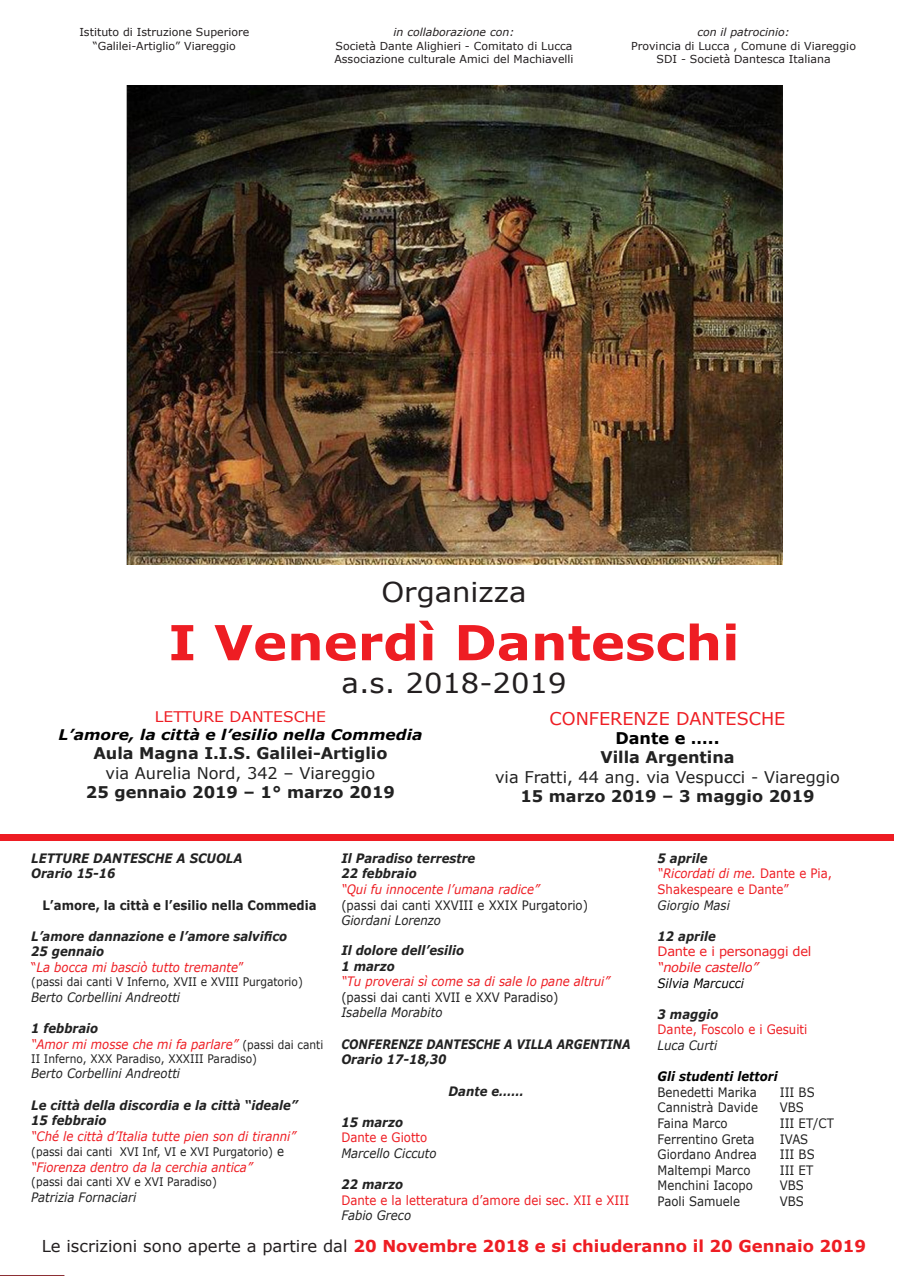
<style>
.page{position:relative;width:908px;height:1276px;background:#fff}
.page>*{position:absolute;margin:0;border:0;box-sizing:border-box;transform-origin:0 0}
.t1{font:700 48.4px "Verdana";color:#ee1d23;scale:1.06 1}
.t2{font:27.4px "Verdana";color:#231f20;scale:1.06 1}
.t3{font:17.6px "Verdana";color:#ee1d23}
.t4{font:700 16.4px "Verdana";color:#ee1d23}
.t5{font:700 16.1px "Verdana";color:#222}
.t6{font:16.1px "Verdana";color:#222}
.t7{font:700 16.1px "Verdana";color:#000}
.t8{font:italic 700 14.6px "Verdana";color:#000;scale:1.06 1}
.t9{font:14.6px "Verdana";color:#ee1d23;scale:1.06 1}
.t10{font:italic 13px/15.6px "Verdana";color:#ee1d23;scale:.9 1}
.t11{font:italic 700 13px "Verdana";color:#222;scale:.9 1}
.t12{font:13px "Verdana";color:#222;scale:.9 1}
.t13{font:italic 13px "Verdana";color:#222;scale:.9 1}
.t14{font:13px "Verdana";color:#ee1d23;scale:.9 1}
.t15{font:700 13px "Verdana";color:#222;scale:.9 1}
.t16{font:italic 700 13px "Verdana";color:#222;scale:.84 1}
.t17{font:13px "Verdana";letter-spacing:-.02em;color:#ee1d23}
.t18{font:italic 700 13px "Verdana";color:#000;scale:.9 1}
.t19{font:italic 13px "Verdana";letter-spacing:-.02em;color:#ee1d23}
.t20{font:italic 13px "Verdana";color:#000;scale:.9 1}
.t21{font:11.8px "Verdana";color:#222;scale:.9 1}
.t22{font:11px "Verdana";color:#231f20}
.t23{font:italic 11px "Verdana";color:#231f20}
.s1{font-style:normal;color:#222}
.s2{font-style:normal}
.s3{font-weight:400;color:#231f20}
.s4{font-style:normal;font-size:11.8px;color:#222}
.s5{font-size:13px}
</style>
<div class="page">
<div style="left:0;top:833px;width:893px;height:7px;background:#ee1d23"></div>
<hr style="left:0;top:1275px;width:64px;height:1px;background:#8d2f34">
<img style="left:126px;top:85px;width:656px;height:479px">
<p class="t22" style="left:79px;top:25px;width:171px">Istituto di Istruzione Superiore</p>
<p class="t22" style="left:93px;top:38px;width:144px">“Galilei-Artiglio” Viareggio</p>
<p class="t23" style="left:393px;top:25px;width:122px">in collaborazione con:</p>
<p class="t22" style="left:335px;top:38px;width:238px">Società Dante Alighieri - Comitato di Lucca</p>
<p class="t22" style="left:334px;top:52px;width:240px">Associazione culturale Amici del Machiavelli</p>
<p class="t23" style="left:697px;top:25px;width:94px">con il patrocinio:</p>
<p class="t22" style="left:631px;top:38px;width:226px">Provincia di Lucca , Comune di Viareggio</p>
<p class="t22" style="left:656px;top:52px;width:175px">SDI - Società Dantesca Italiana</p>
<p class="t2" style="left:381px;top:573px;width:138px">Organizza</p>
<p class="t1" style="left:168px;top:608px;width:540px">I Venerdì Danteschi</p>
<p class="t2" style="left:341px;top:664px;width:213px">a.s. 2018-2019</p>
<p class="t9" style="left:155px;top:707px;width:163px">LETTURE DANTESCHE</p>
<p class="t8" style="left:59px;top:724px;width:344px">L’amore, la città e l’esilio nella Commedia</p>
<p class="t5" style="left:93px;top:742px;width:295px">Aula Magna I.I.S. Galilei-Artiglio</p>
<p class="t6" style="left:105px;top:761px;width:271px">via Aurelia Nord, 342 – Viareggio</p>
<p class="t5" style="left:86px;top:780px;width:310px">25 gennaio 2019 – 1° marzo 2019</p>
<p class="t3" style="left:549px;top:706px;width:237px">CONFERENZE DANTESCHE</p>
<p class="t7" style="left:615px;top:726px;width:105px">Dante e …..</p>
<p class="t5" style="left:600px;top:746px;width:136px">Villa Argentina</p>
<p class="t6" style="left:495px;top:765px;width:346px">via Fratti, 44 ang. via Vespucci - Viareggio</p>
<p class="t5" style="left:520px;top:784px;width:295px">15 marzo 2019 – 3 maggio 2019</p>
<p class="t11" style="left:341px;top:849px;width:150px">Il Paradiso terrestre</p>
<p class="t11" style="left:341px;top:864px;width:85px">22 febbraio</p>
<p class="t10" style="left:341px;top:881px;width:221px">“Qui fu innocente l’umana radice”</p>
<p class="t12" style="left:341px;top:896px;width:275px">(passi dai canti XXVIII e XXIX Purgatorio)</p>
<p class="t13" style="left:341px;top:911px;width:112px">Giordani Lorenzo</p>
<p class="t11" style="left:341px;top:941px;width:138px">Il dolore dell’esilio</p>
<p class="t11" style="left:341px;top:956px;width:61px">1 marzo</p>
<p class="t10" style="left:341px;top:973px;width:299px">“Tu proverai sì come sa di sale lo pane altrui” <span class="s1">(passi dai canti XVII e XXV Paradiso)</span></p>
<p class="t13" style="left:341px;top:1004px;width:114px">Isabella Morabito</p>
<p class="t16" style="left:341px;top:1034px;width:346px">CONFERENZE DANTESCHE A VILLA ARGENTINA</p>
<p class="t11" style="left:341px;top:1050px;width:118px">Orario 17-18,30</p>
<p class="t11" style="left:448px;top:1081px;width:85px">Dante e……</p>
<p class="t11" style="left:341px;top:1112px;width:70px">15 marzo</p>
<p class="t14" style="left:341px;top:1128px;width:97px">Dante e Giotto</p>
<p class="t13" style="left:341px;top:1144px;width:107px">Marcello Ciccuto</p>
<p class="t11" style="left:341px;top:1175px;width:70px">22 marzo</p>
<p class="t14" style="left:341px;top:1191px;width:321px">Dante e la letteratura d’amore dei sec. XII e XIII</p>
<p class="t13" style="left:341px;top:1206px;width:79px">Fabio Greco</p>
<p class="t11" style="left:657px;top:849px;width:57px">5 aprile</p>
<p class="t10" style="left:657px;top:865px;width:195px">“Ricordati di me. <span class="s2">Dante e Pia,</span></p>
<p class="t14" style="left:657px;top:880px;width:147px">Shakespeare e Dante”</p>
<p class="t13" style="left:657px;top:896px;width:82px">Giorgio Masi</p>
<p class="t11" style="left:657px;top:927px;width:66px">12 aprile</p>
<p class="t17" style="left:657px;top:942px;width:155px">Dante e i personaggi del</p>
<p class="t19" style="left:657px;top:958px;width:102px">“nobile castello”</p>
<p class="t20" style="left:657px;top:974px;width:98px">Silvia Marcucci</p>
<p class="t11" style="left:657px;top:1005px;width:69px">3 maggio</p>
<p class="t14" style="left:657px;top:1020px;width:168px">Dante, Foscolo e i Gesuiti</p>
<p class="t13" style="left:657px;top:1036px;width:68px">Luca Curti</p>
<p class="t18" style="left:657px;top:1067px;width:135px">Gli studenti lettori</p>
<p class="t12" style="left:657px;top:1083px;width:112px">Benedetti Marika</p>
<p class="t12" style="left:779px;top:1083px;width:40px">III BS</p>
<p class="t12" style="left:657px;top:1098px;width:113px">Cannistrà Davide</p>
<p class="t12" style="left:779px;top:1098px;width:28px">VBS</p>
<p class="t12" style="left:657px;top:1114px;width:79px">Faina Marco</p>
<p class="t12" style="left:779px;top:1114px;width:62px">III ET/CT</p>
<p class="t12" style="left:657px;top:1130px;width:109px">Ferrentino Greta</p>
<p class="t12" style="left:779px;top:1130px;width:33px">IVAS</p>
<p class="t12" style="left:657px;top:1145px;width:111px">Giordano Andrea</p>
<p class="t12" style="left:779px;top:1145px;width:40px">III BS</p>
<p class="t12" style="left:657px;top:1161px;width:105px">Maltempi Marco</p>
<p class="t12" style="left:779px;top:1161px;width:39px">III ET</p>
<p class="t12" style="left:657px;top:1176px;width:107px">Menchini Iacopo</p>
<p class="t12" style="left:779px;top:1176px;width:28px">VBS</p>
<p class="t12" style="left:657px;top:1192px;width:93px">Paoli Samuele</p>
<p class="t12" style="left:779px;top:1192px;width:28px">VBS</p>
<p class="t4" style="left:42px;top:1234px;width:825px"><span class="s3">Le iscrizioni sono aperte a partire dal</span> 20 Novembre 2018 e si chiuderanno il 20 Gennaio 2019</p>
<p class="t11" style="left:31px;top:849px;width:236px">LETTURE DANTESCHE A SCUOLA</p>
<p class="t11" style="left:31px;top:864px;width:95px">Orario 15-16</p>
<p class="t15" style="left:42px;top:895px;width:306px">L’amore, la città e l’esilio nella Commedia</p>
<p class="t11" style="left:31px;top:927px;width:286px">L’amore dannazione e l’amore salvifico</p>
<p class="t11" style="left:31px;top:942px;width:83px">25 gennaio</p>
<p class="t10" style="left:31px;top:959px;width:237px"><span class="s2">“</span>La bocca mi basciò tutto tremante<span class="s2">”</span></p>
<p class="t21" style="left:31px;top:973px;width:303px">(passi dai canti V Inferno, XVII e XVIII Purgatorio)</p>
<p class="t13" style="left:31px;top:988px;width:167px">Berto Corbellini Andreotti</p>
<p class="t11" style="left:31px;top:1019px;width:76px">1 febbraio</p>
<p class="t10" style="left:31px;top:1036px;width:326px">“Amor mi mosse che mi fa parlare” <span class="s4">(passi dai canti</span></p>
<p class="t21" style="left:31px;top:1050px;width:252px">II Inferno, XXX Paradiso, XXXIII Paradiso)</p>
<p class="t13" style="left:31px;top:1064px;width:167px">Berto Corbellini Andreotti</p>
<p class="t11" style="left:31px;top:1095px;width:297px">Le città della discordia e la città “ideale”</p>
<p class="t11" style="left:31px;top:1111px;width:85px">15 febbraio</p>
<p class="t10" style="left:31px;top:1128px;width:295px">“Ché le città d’Italia tutte pien son di tiranni”</p>
<p class="t21" style="left:31px;top:1144px;width:282px">(passi dai canti XVI Inf, VI e XVI Purgatorio) <span class="s5">e</span></p>
<p class="t10" style="left:31px;top:1159px;width:247px">“Fiorenza dentro da la cerchia antica”</p>
<p class="t21" style="left:31px;top:1173px;width:208px">(passi dai canti XV e XVI Paradiso)</p>
<p class="t13" style="left:31px;top:1188px;width:118px">Patrizia Fornaciari</p>
</div>
